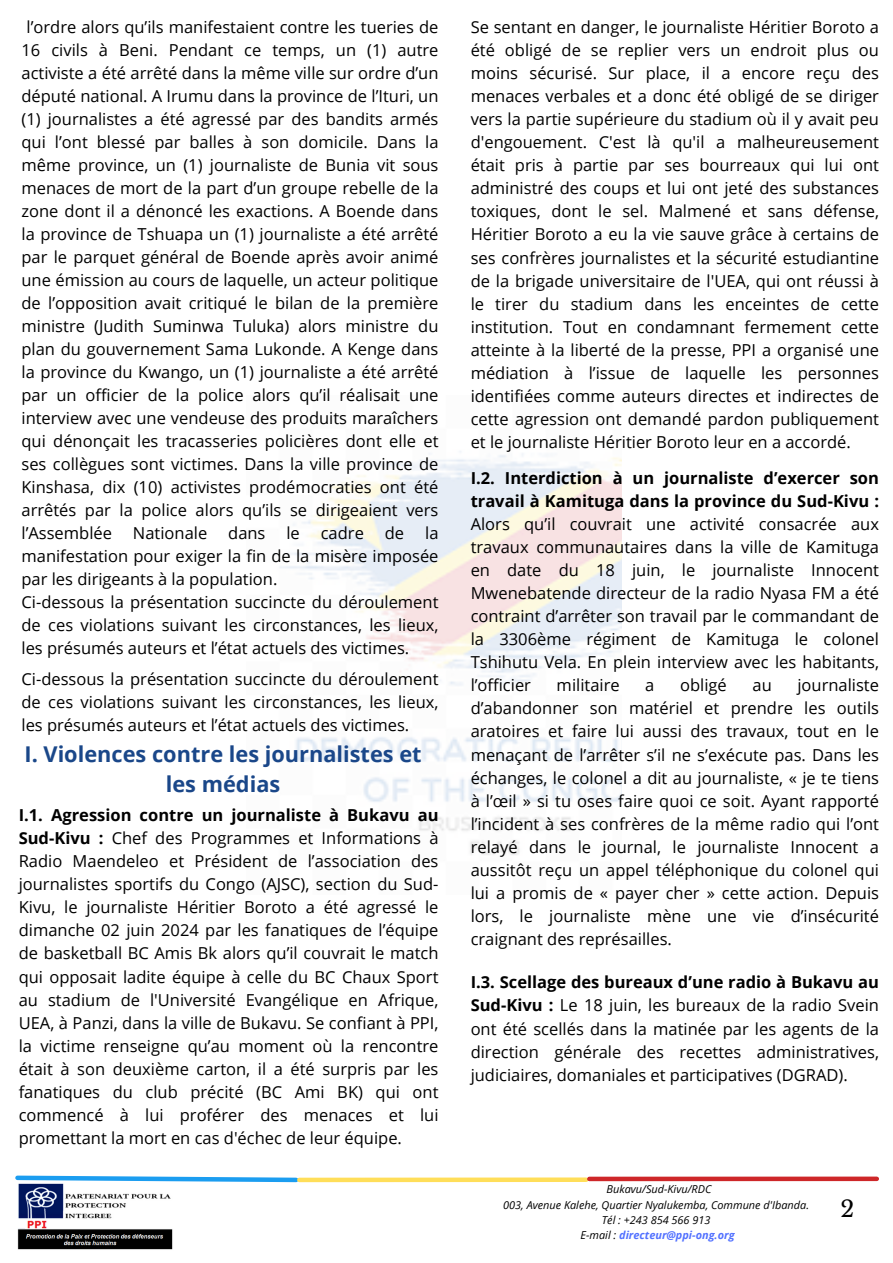
<style>
.page{position:relative;width:893px;height:1263px;background:#fff}
.page>*{position:absolute;margin:0;border:0;box-sizing:border-box;transform-origin:0 0}
.t1{font:22.5px "Libre Baskerville";color:#000}
.t2{font:700 21.75px/30.4px "Open Sans";color:#1a4789;text-align:center}
.t3{font:16.5px/23.1px "Open Sans";color:#000;text-align:justify}
.t4{font:italic 10.88px "Open Sans";color:#000}
.t5{font:italic 700 10.88px "Open Sans";color:#5271ff}
.s1{font-weight:700}
.s2{font-weight:400;color:#000}
</style>
<div class="page">
<img style="left:274px;top:451px;width:348px;height:404px">
<img style="left:17px;top:1184px;width:156px;height:66px">
<svg style="left:15px;top:1175px;width:286px;height:9px"></svg>
<div style="left:299px;top:1177px;width:287px;height:5px;background:#ffde59"></div>
<div style="left:589px;top:1176px;width:288px;height:5px;background:#ce2729"></div>
<h2 class="t3" style="left:21px;top:15px;width:418px;text-indent:5px">l’ordre alors qu’ils manifestaient contre les tueries de 16 civils à Beni. Pendant ce temps, un (1) autre activiste a été arrêté dans la même ville sur ordre d’un député national. A Irumu dans la province de l’Ituri, un (1) journalistes a été agressé par des bandits armés qui l’ont blessé par balles à son domicile. Dans la même province, un (1) journaliste de Bunia vit sous menaces de mort de la part d’un groupe rebelle de la zone dont il a dénoncé les exactions. A Boende dans la province de Tshuapa un (1) journaliste a été arrêté par le parquet général de Boende après avoir animé une émission au cours de laquelle, un acteur politique de l’opposition avait critiqué le bilan de la première ministre (Judith Suminwa Tuluka) alors ministre du plan du gouvernement Sama Lukonde. A Kenge dans la province du Kwango, un (1) journaliste a été arrêté par un officier de la police alors qu’il réalisait une interview avec une vendeuse des produits maraîchers qui dénonçait les tracasseries policières dont elle et ses collègues sont victimes. Dans la ville province de Kinshasa, dix (10) activistes prodémocraties ont été arrêtés par la police alors qu’ils se dirigeaient vers l’Assemblée</h2>
<h2 class="t3" style="left:21px;top:521px;width:418px;text-align:left;text-indent:404px">la manifestation pour exiger la fin de la misère imposée par les dirigeants à la population.<br>Ci-dessous la présentation succincte du déroulement de ces violations suivant les circonstances, les lieux, les présumés auteurs et l’état actuels des victimes.</h2>
<h1 class="t3" style="left:21px;top:667px;width:418px">Ci-dessous la présentation succincte du déroulement de ces violations suivant les circonstances, les lieux, les présumés auteurs et l’état actuels des victimes.</h1>
<h2 class="t3" style="left:133px;top:521px;width:76px">Nationale</h2>
<h2 class="t3" style="left:228px;top:521px;width:39px">dans</h2>
<h2 class="t3" style="left:286px;top:521px;width:15px">le</h2>
<h2 class="t3" style="left:321px;top:521px;width:45px">cadre</h2>
<h2 class="t3" style="left:385px;top:521px;width:21px">de</h2>
<p class="t2" style="left:24px;top:738px;width:399px">I. Violences contre les journalistes et les médias</p>
<p class="t3" style="left:19px;top:803px;width:421px"><span class="s1">I.1. Agression contre un journaliste à Bukavu au Sud-Kivu :</span> Chef des Programmes et Informations à Radio Maendeleo et Président de l’association des journalistes sportifs du Congo (AJSC), section du Sud-Kivu, le journaliste Héritier Boroto a été agressé le dimanche 02 juin 2024 par les fanatiques de l’équipe de basketball BC Amis Bk alors qu’il couvrait le match qui opposait ladite équipe à celle du BC Chaux Sport au stadium de l'Université Evangélique en Afrique, UEA, à Panzi, dans la ville de Bukavu. Se confiant à PPI, la victime renseigne qu’au moment où la rencontre était à son deuxième carton, il a été surpris par les fanatiques du club précité (BC Ami BK) qui ont commencé à lui proférer des menaces et lui promettant la mort en cas d'échec de leur équipe.</p>
<h2 class="t3" style="left:471px;top:15px;width:410px">Se sentant en danger, le journaliste Héritier Boroto a été obligé de se replier vers un endroit plus ou moins sécurisé. Sur place, il a encore reçu des menaces verbales et a donc été obligé de se diriger vers la partie supérieure du stadium où il y avait peu d'engouement. C'est là qu'il a malheureusement était pris à partie par ses bourreaux qui lui ont administré des coups et lui ont jeté des substances toxiques, dont le sel. Malmené et sans défense, Héritier Boroto a eu la vie sauve grâce à certains de ses confrères journalistes et la sécurité estudiantine de la brigade universitaire de l'UEA, qui ont réussi à le tirer du stadium dans les enceintes de cette institution. Tout en condamnant fermement cette atteinte à la liberté de la presse, PPI a organisé une médiation à l’issue de laquelle les personnes identifiées comme auteurs directes et indirectes de cette agression ont demandé pardon publiquement et le journaliste Héritier Boroto leur en a accordé.</h2>
<p class="t3" style="left:471px;top:466px;width:410px"><span class="s1">I.2. Interdiction à un journaliste d’exercer son travail à Kamituga dans la province du Sud-Kivu :<br></span>Alors qu’il couvrait une activité consacrée aux travaux communautaires dans la ville de Kamituga en date du 18 juin, le journaliste Innocent Mwenebatende directeur de la radio Nyasa FM a été contraint d’arrêter son travail par le commandant de la 3306ème régiment de Kamituga le colonel Tshihutu Vela. En plein interview avec les habitants, l’officier</p>
<p class="t3" style="left:556px;top:673px;width:65px">militaire</p>
<p class="t3" style="left:645px;top:673px;width:11px">a</p>
<p class="t3" style="left:680px;top:673px;width:48px">obligé</p>
<p class="t3" style="left:752px;top:673px;width:21px">au</p>
<p class="t3" style="left:471px;top:673px;width:410px;text-indent:327px">journaliste d’abandonner son matériel et prendre les outils aratoires et faire lui aussi des travaux, tout en le menaçant de l’arrêter s’il ne s’exécute pas. Dans les échanges, le colonel a dit au journaliste, « je te tiens à l’œil » si tu oses faire quoi ce soit. Ayant rapporté l’incident à ses confrères de la même radio qui l’ont relayé dans le journal, le journaliste Innocent a aussitôt reçu un appel téléphonique du colonel qui lui a promis de « payer cher » cette action. Depuis lors, le journaliste mène une vie d’insécurité craignant des représailles.</p>
<p class="t3" style="left:471px;top:970px;width:410px"><span class="s1">I.3. Scellage des bureaux d’une radio à Bukavu au Sud-Kivu :</span> Le 18 juin, les bureaux de la radio Svein ont été scellés dans la matinée par les agents de la direction générale des recettes administratives, judiciaires, domaniales et participatives (DGRAD).</p>
<h2 class="t4" style="left:606px;top:1182px;width:106px">Bukavu/Sud-Kivu/RDC</h2>
<h2 class="t4" style="left:503px;top:1197px;width:307px">003, Avenue Kalehe, Quartier Nyalukemba, Commune d'Ibanda.</h2>
<p class="t4" style="left:602px;top:1212px;width:110px">Tél : +243 854 566 913</p>
<p class="t5" style="left:580px;top:1227px;width:155px"><span class="s2">E-mail :</span> directeur@ppi-ong.org</p>
<h2 class="t1" style="left:840px;top:1195px;width:15px">2</h2>
</div>
